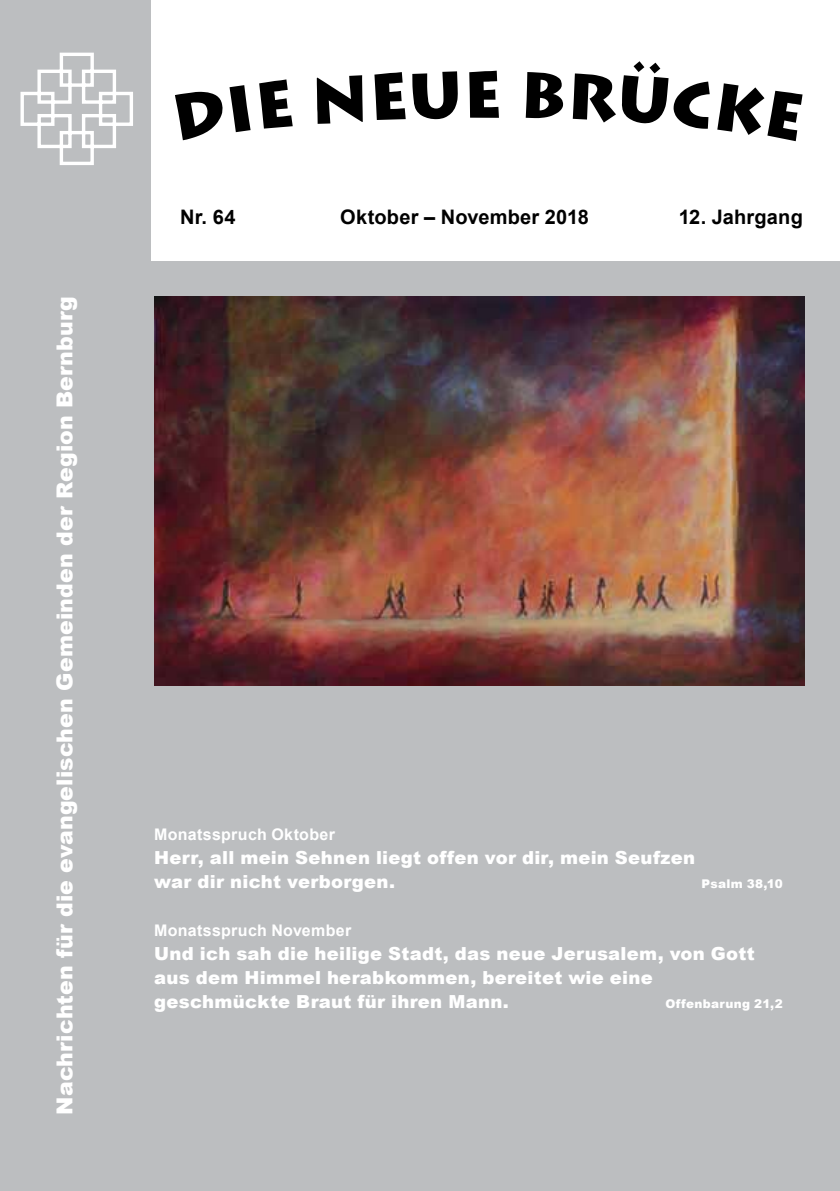
<style>
.page{position:relative;width:840px;height:1191px;background:#fff}
.page>*{position:absolute;margin:0;border:0;box-sizing:border-box;transform-origin:0 0}
.t1{font:900 22px "Arial";letter-spacing:.01em;color:#fff}
.t2{font:700 20px "Arial";letter-spacing:.01em;color:#000}
.t3{font:900 18px/24px "Arial";letter-spacing:.015em;color:#fff}
.t4{font:700 16px "Arial";letter-spacing:.02em;color:#fff}
.t5{font:900 12px "Arial";letter-spacing:.03em;color:#fff}
</style>
<div class="page">
<div style="left:0;top:0;width:839px;height:1191px;background:#bcbec0"></div>
<svg style="left:19px;top:51px;width:116px;height:116px"></svg>
<div style="left:151px;top:0;width:688px;height:260px;background:#fff"></div>
<svg style="left:175px;top:92px;width:48px;height:48px"></svg>
<svg style="left:229px;top:85px;width:21px;height:47px"></svg>
<svg style="left:259px;top:79px;width:33px;height:50px"></svg>
<svg style="left:316px;top:75px;width:46px;height:49px"></svg>
<svg style="left:374px;top:72px;width:31px;height:48px"></svg>
<svg style="left:412px;top:71px;width:45px;height:48px"></svg>
<svg style="left:469px;top:71px;width:29px;height:47px"></svg>
<svg style="left:525px;top:72px;width:38px;height:46px"></svg>
<svg style="left:572px;top:73px;width:43px;height:49px"></svg>
<svg style="left:621px;top:61px;width:88px;height:68px"></svg>
<svg style="left:717px;top:83px;width:85px;height:58px"></svg>
<img style="left:154px;top:297px;width:650px;height:388px">
<p class="t1" style="left:49px;top:1114px;width:820px;rotate:-90deg">Nachrichten für die evangelischen Gemeinden der Region Bernburg</p>
<p class="t2" style="left:180px;top:203px;width:57px">Nr. 64</p>
<p class="t2" style="left:340px;top:203px;width:250px">Oktober – November 2018</p>
<p class="t2" style="left:678px;top:203px;width:126px">12. Jahrgang</p>
<p class="t4" style="left:154px;top:823px;width:182px">Monatsspruch Oktober</p>
<p class="t3" style="left:154px;top:845px;width:542px">Herr, all mein Sehnen liegt offen vor dir, mein Seufzen war dir nicht verborgen.</p>
<p class="t5" style="left:701px;top:875px;width:83px">Psalm 38,10</p>
<p class="t4" style="left:154px;top:919px;width:198px">Monatsspruch November</p>
<p class="t3" style="left:154px;top:941px;width:601px">Und ich sah die heilige Stadt, das neue Jerusalem, von Gott aus dem Himmel herabkommen, bereitet wie eine geschmückte Braut für ihren Mann.</p>
<p class="t5" style="left:665px;top:995px;width:119px">Offenbarung 21,2</p>
</div>
